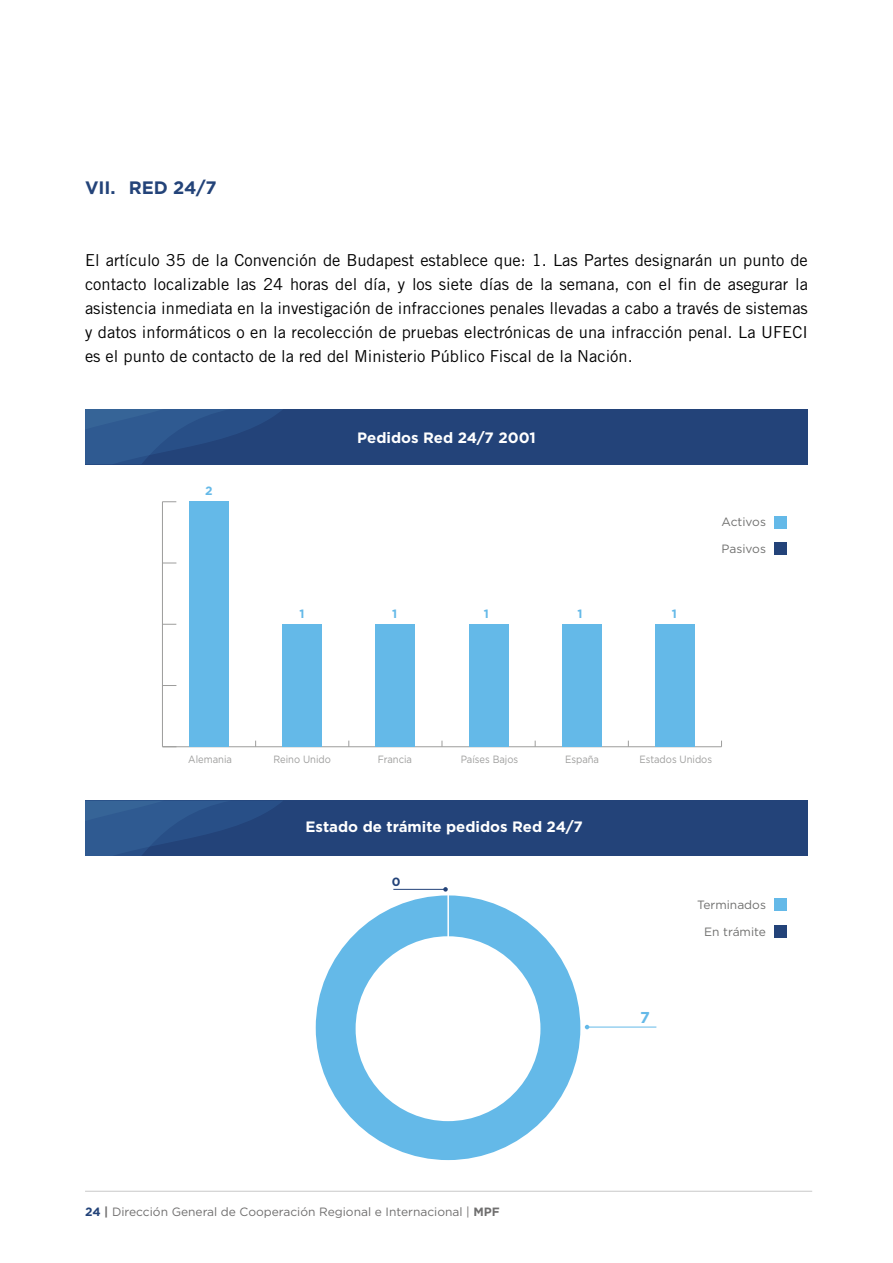
<style>
.page{position:relative;width:893px;height:1263px;background:#fff}
.page>*{position:absolute;margin:0;border:0;box-sizing:border-box;transform-origin:0 0}
.t1{font:700 18px "Gotham";color:#234379}
.t2{font:16.5px/24px "Trade Gothic LT Std";color:#000;text-align:justify}
.t3{font:700 15.75px "Gotham";color:#64b9e8}
.t4{font:700 15px "Gotham";color:#fff}
.t5{font:12px "Gotham";color:#706f6f}
.t6{font:12px "Gotham";color:#70706f}
.t7{font:700 12px "Gotham";color:#64b9e8}
.t8{font:700 12px "Gotham";color:#234379}
.t9{font:10.5px "Gotham";color:#9d9d9c;scale:.9 1}
.s1{font-weight:700;color:#234379}
.s2{font-weight:700}
</style>
<div class="page">
<hr style="left:85px;top:1191px;width:727px;height:1px;background:#c8c8c8">
<div style="left:85px;top:409px;width:723px;height:55px;background:#234379"></div>
<div style="left:774px;top:516px;width:13px;height:13px;background:#64b9e8"></div>
<div style="left:774px;top:542px;width:13px;height:13px;background:#234379"></div>
<hr style="left:162px;top:746px;width:559px;height:1px;background:#9d9d9c">
<hr style="left:162px;top:502px;width:1px;height:245px;background:#9d9d9c">
<svg style="left:163px;top:685px;width:13px;height:1px"></svg>
<svg style="left:163px;top:624px;width:13px;height:1px"></svg>
<svg style="left:163px;top:563px;width:13px;height:1px"></svg>
<svg style="left:162px;top:501px;width:14px;height:1px"></svg>
<div style="left:189px;top:502px;width:40px;height:245px;background:#64b9e8"></div>
<div style="left:283px;top:624px;width:39px;height:123px;background:#64b9e8"></div>
<div style="left:376px;top:624px;width:39px;height:123px;background:#64b9e8"></div>
<div style="left:469px;top:624px;width:39px;height:123px;background:#64b9e8"></div>
<div style="left:562px;top:624px;width:39px;height:123px;background:#64b9e8"></div>
<div style="left:655px;top:624px;width:39px;height:123px;background:#64b9e8"></div>
<svg style="left:85px;top:409px;width:197px;height:55px"></svg>
<div style="left:85px;top:800px;width:723px;height:56px;background:#234379"></div>
<svg style="left:85px;top:800px;width:197px;height:56px"></svg>
<div style="left:316px;top:895px;width:264px;height:265px;background:#64b9e8;border-radius:132px"></div>
<hr style="left:587px;top:1027px;width:69px;height:1px;background:#64b9e8">
<svg style="left:585px;top:1025px;width:4px;height:4px"></svg>
<div style="left:774px;top:898px;width:13px;height:13px;background:#64b9e8"></div>
<div style="left:774px;top:925px;width:13px;height:12px;background:#234379"></div>
<div style="left:356px;top:936px;width:184px;height:185px;background:#fff;border-radius:50%"></div>
<hr style="left:393px;top:889px;width:53px;height:1px;background:#234379">
<svg style="left:443px;top:887px;width:5px;height:5px"></svg>
<hr style="left:447px;top:891px;width:2px;height:52px;background:#fff">
<p class="t1" style="left:85px;top:176px;width:133px">VII. RED 24/7</p>
<p class="t2" style="left:85px;top:248px;width:724px">El artículo 35 de la Convención de Budapest establece que: 1. Las Partes designarán un punto de contacto localizable las 24 horas del día, y los siete días de la semana, con el fin de asegurar la asistencia inmediata en la investigación de infracciones penales llevadas a cabo a través de sistemas y datos informáticos o en la recolección de pruebas electrónicas de una infracción penal. La UFECI es el punto de contacto de la red del Ministerio Público Fiscal de la Nación.</p>
<p class="t7" style="left:205px;top:483px;width:9px">2</p>
<p class="t4" style="left:357px;top:427px;width:180px">Pedidos Red 24/7 2001</p>
<p class="t7" style="left:299px;top:605px;width:7px">1</p>
<p class="t7" style="left:392px;top:605px;width:7px">1</p>
<p class="t7" style="left:484px;top:605px;width:7px">1</p>
<p class="t7" style="left:578px;top:605px;width:7px">1</p>
<p class="t7" style="left:672px;top:605px;width:7px">1</p>
<p class="t6" style="left:722px;top:514px;width:46px">Activos</p>
<p class="t6" style="left:722px;top:541px;width:46px">Pasivos</p>
<p class="t9" style="left:188px;top:752px;width:50px">Alemania</p>
<p class="t9" style="left:273px;top:752px;width:65px">Reino Unido</p>
<p class="t9" style="left:378px;top:752px;width:40px">Francia</p>
<p class="t9" style="left:461px;top:752px;width:66px">Países Bajos</p>
<p class="t9" style="left:565px;top:752px;width:39px">España</p>
<p class="t9" style="left:639px;top:752px;width:82px">Estados Unidos</p>
<p class="t4" style="left:306px;top:817px;width:279px">Estado de trámite pedidos Red 24/7</p>
<p class="t8" style="left:392px;top:874px;width:10px">0</p>
<p class="t5" style="left:85px;top:1204px;width:416px"><span class="s1">24</span> <span class="s2">|</span> Dirección General de Cooperación Regional e Internacional | <span class="s2">MPF</span></p>
<p class="t3" style="left:640px;top:1007px;width:11px">7</p>
<p class="t6" style="left:697px;top:897px;width:70px">Terminados</p>
<p class="t6" style="left:704px;top:924px;width:63px">En trámite</p>
</div>
